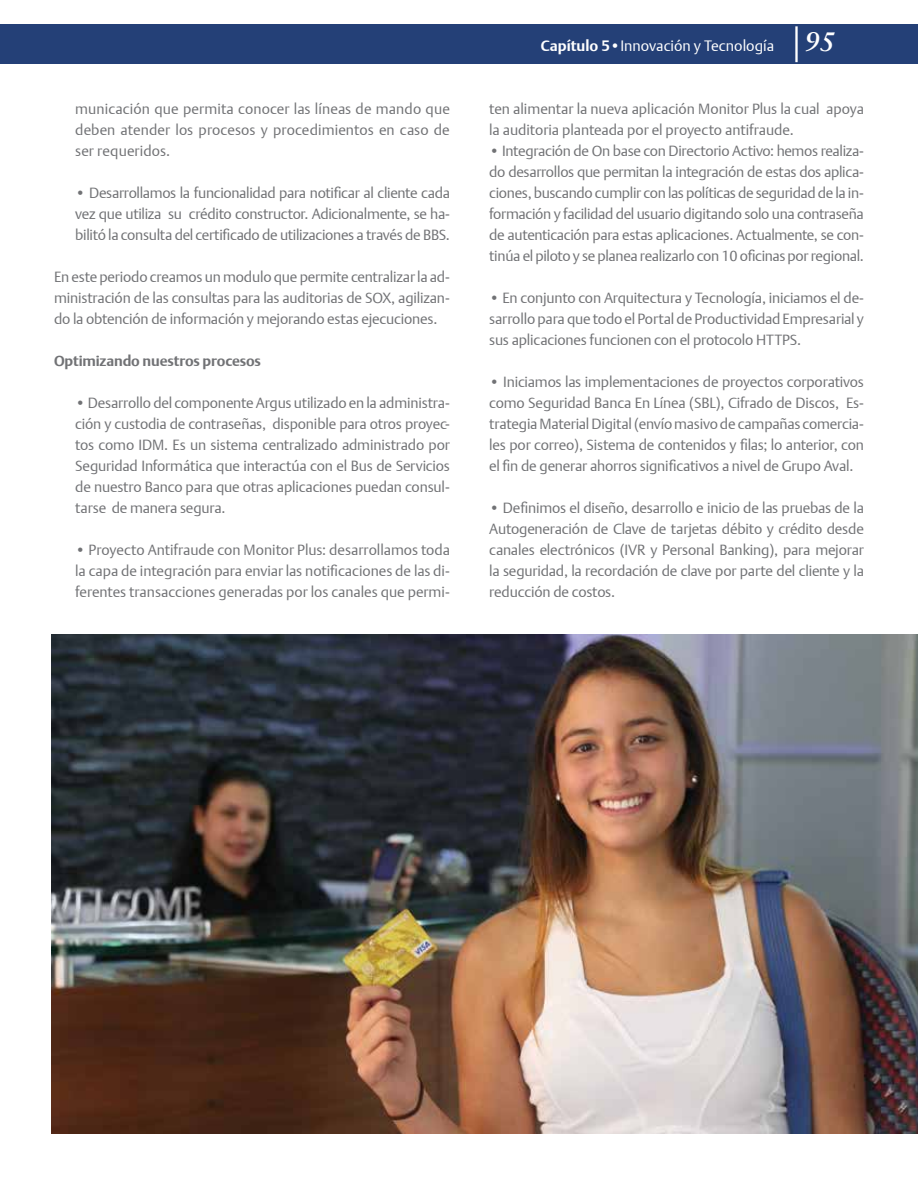
<style>
.page{position:relative;width:918px;height:1188px;background:#fff}
.page>*{position:absolute;margin:0;border:0;box-sizing:border-box;transform-origin:0 0}
.t1{font:15px "DTL Argo T Light";color:#fff}
.t2{font:14.7px/21px "DTL Argo T Light";letter-spacing:-.01em;color:#717275;text-align:justify}
.t3{font:700 14.7px "DTL Argo T";letter-spacing:-.01em;color:#717275}
.s1{font-family:"DTL Argo T";font-weight:700}
.s2{font-family:"Sabon LT Std";font-weight:700;font-style:italic;font-size:27px}
</style>
<div class="page">
<div style="left:0;top:24px;width:918px;height:39px;background:#244077"></div>
<hr style="left:795px;top:26px;width:3px;height:36px;background:#fff">
<img style="left:52px;top:634px;width:866px;height:500px">
<p class="t2" style="left:75px;top:98px;width:376px">municación que permita conocer las líneas de mando que deben atender los procesos y procedimientos en caso de ser requeridos.</p>
<p class="t2" style="left:75px;top:182px;width:376px">• Desarrollamos la funcionalidad para notificar al cliente cada vez que utiliza su crédito constructor. Adicionalmente, se ha&shy;bilitó la consulta del certificado de utilizaciones a través de BBS.</p>
<p class="t2" style="left:54px;top:266px;width:398px">En este periodo creamos un modulo que permite centralizar la ad&shy;ministración de las consultas para las auditorias de SOX, agilizan&shy;do la obtención de información y mejorando estas ejecuciones.</p>
<p class="t3" style="left:54px;top:352px;width:208px">Optimizando nuestros procesos</p>
<p class="t2" style="left:75px;top:392px;width:376px">• Desarrollo del componente Argus utilizado en la administra&shy;ción y custodia de contraseñas, disponible para otros proyec&shy;tos como IDM. Es un sistema centralizado administrado por Seguridad Informática que interactúa con el Bus de Servicios de nuestro Banco para que otras aplicaciones puedan consul&shy;tarse de manera segura.</p>
<p class="t2" style="left:75px;top:539px;width:376px">• Proyecto Antifraude con Monitor Plus: desarrollamos toda la capa de integración para enviar las notificaciones de las di&shy;ferentes transacciones generadas por los canales que permi-</p>
<p class="t1" style="left:541px;top:36px;width:295px"><span class="s1">Capítulo 5•</span>Innovación y Tecnología <span class="s2">95</span></p>
<p class="t2" style="left:489px;top:98px;width:376px">ten alimentar la nueva aplicación Monitor Plus la cual apoya la auditoria planteada por el proyecto antifraude.</p>
<p class="t2" style="left:489px;top:140px;width:376px">• Integración de On base con Directorio Activo: hemos realiza&shy;do desarrollos que permitan la integración de estas dos aplica&shy;ciones, buscando cumplir con las políticas de seguridad de la in&shy;formación y facilidad del usuario digitando solo una contraseña de autenticación para estas aplicaciones. Actualmente, se con&shy;tinúa el piloto y se planea realizarlo con 10 oficinas por regional.</p>
<p class="t2" style="left:489px;top:287px;width:376px">• En conjunto con Arquitectura y Tecnología, iniciamos el de&shy;sarrollo para que todo el Portal de Productividad Empresarial y sus aplicaciones funcionen con el protocolo HTTPS.</p>
<p class="t2" style="left:489px;top:371px;width:376px">• Iniciamos las implementaciones de proyectos corporativos como Seguridad Banca En Línea (SBL), Cifrado de Discos, Es&shy;trategia Material Digital (envío masivo de campañas comercia&shy;les por correo), Sistema de contenidos y filas; lo anterior, con el fin de generar ahorros significativos a nivel de Grupo Aval.</p>
<p class="t2" style="left:489px;top:497px;width:376px">• Definimos el diseño, desarrollo e inicio de las pruebas de la Autogeneración de Clave de tarjetas débito y crédito desde canales electrónicos (IVR y Personal Banking), para mejorar la seguridad, la recordación de clave por parte del cliente y la reducción de costos.</p>
</div>
